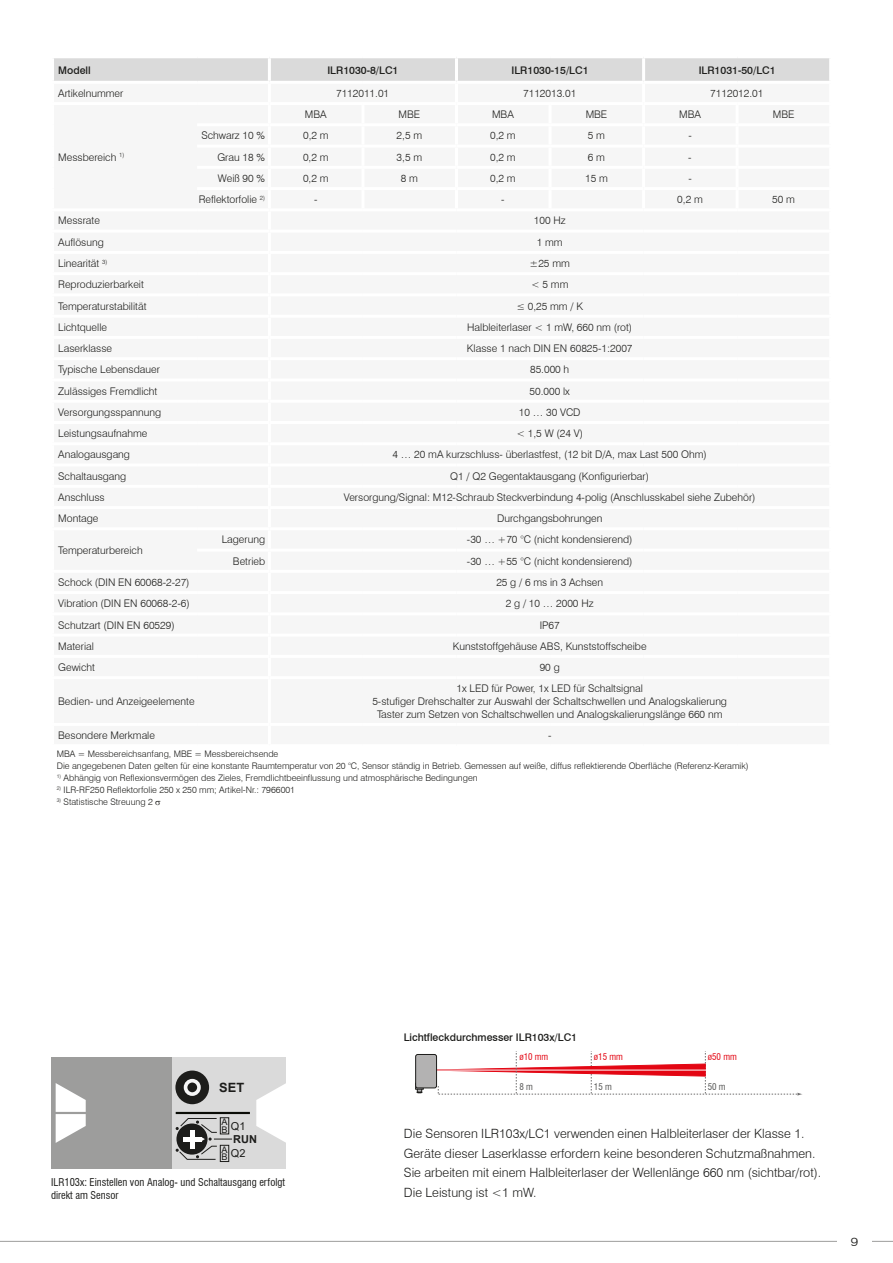
<style>
.page{position:relative;width:893px;height:1263px;background:#fff}
.page>*{position:absolute;margin:0;border:0;box-sizing:border-box;transform-origin:0 0}
.t1{font:300 12.75px/19.5px "Swiss 721 BT";color:#1d1d1b}
.t2{font:700 12.75px "Arial";color:#1d1d1b}
.t3{font:300 12px "Swiss 721 BT";color:#1d1d1b;scale:1.18 1}
.t4{font:10.95px "Arial";color:#1d1d1b}
.t5{font:700 10.95px "Arial";color:#1d1d1b}
.t6{font:300 10.5px/12.6px "Swiss 721 BT";color:#1d1d1b;text-align:center}
.t7{font:500 10.5px "Swiss 721 BT";color:#1d1d1b}
.t8{font:condensed 10.5px/13.5px "Swiss 721 BT";color:#1d1d1b}
.t9{font:9.15px/7.5px "Arial";color:#1d1d1b}
.t10{font:300 9px/12px "Swiss 721 BT";color:#1d1d1b}
.t11{font:condensed 9px "Swiss 721 BT";color:#e30613}
.t12{font:condensed 9px "Swiss 721 BT";color:#575756}
.s1{font-weight:500;font-size:10.5px}
</style>
<div class="page">
<div style="left:172px;top:1057px;width:114px;height:112px;background:#dadada"></div>
<div style="left:51px;top:1057px;width:121px;height:112px;background:#9d9d9c"></div>
<div style="left:175px;top:1070px;width:34px;height:34px;background:#1d1d1b;border-radius:50%"></div>
<div style="left:220px;top:1145px;width:9px;height:17px;border:1px solid #1d1d1b"></div>
<div style="left:220px;top:1117px;width:9px;height:17px;border:1px solid #1d1d1b"></div>
<svg style="left:176px;top:1118px;width:56px;height:42px"></svg>
<svg style="left:256px;top:1083px;width:30px;height:60px"></svg>
<svg style="left:56px;top:1083px;width:30px;height:60px"></svg>
<hr style="left:176px;top:1112px;width:74px;height:2px;background:#0a0c06">
<hr style="left:52px;top:1112px;width:77px;height:2px;background:#9d9d9c">
<div style="left:184px;top:1079px;width:17px;height:17px;border:4px solid #f6f6f6;border-radius:50%"></div>
<svg style="left:430px;top:1051px;width:372px;height:45px"></svg>
<svg style="left:415px;top:1087px;width:9px;height:6px"></svg>
<div style="left:416px;top:1054px;width:21px;height:34px;background:#b3b2b2;border-radius:2px"></div>
<div style="left:415px;top:1054px;width:22px;height:34px;border:1px solid #1d1d1b;border-radius:2px"></div>
<hr style="left:0;top:1241px;width:893px;height:1px;background:#9d9d9c">
<div style="left:838px;top:1220px;width:34px;height:43px;background:#fff"></div>
<div style="left:54px;top:58px;width:775px;height:23px;background:#dadada"></div>
<hr style="left:455px;top:58px;width:3px;height:23px;background:#fff">
<hr style="left:642px;top:58px;width:3px;height:23px;background:#fff">
<hr style="left:268px;top:58px;width:3px;height:23px;background:#fff">
<p class="t7" style="left:58px;top:63px;width:34px">Modell</p>
<p class="t7" style="left:327px;top:63px;width:73px">ILR1030-8/LC1</p>
<p class="t7" style="left:512px;top:63px;width:78px">ILR1030-15/LC1</p>
<p class="t7" style="left:699px;top:63px;width:78px">ILR1031-50/LC1</p>
<p class="t6" style="left:58px;top:87px;width:67px">Artikelnummer</p>
<p class="t6" style="left:336px;top:87px;width:55px">7112011.01</p>
<p class="t6" style="left:523px;top:87px;width:55px">7112013.01</p>
<p class="t6" style="left:710px;top:87px;width:55px">7112012.01</p>
<p class="t6" style="left:58px;top:151px;width:68px">Messbereich <sup>1)</sup></p>
<p class="t6" style="left:305px;top:108px;width:23px">MBA</p>
<p class="t6" style="left:399px;top:108px;width:23px">MBE</p>
<p class="t6" style="left:492px;top:108px;width:23px">MBA</p>
<p class="t6" style="left:586px;top:108px;width:23px">MBE</p>
<p class="t6" style="left:679px;top:108px;width:23px">MBA</p>
<p class="t6" style="left:773px;top:108px;width:23px">MBE</p>
<p class="t6" style="left:201px;top:129px;width:65px">Schwarz 10 %</p>
<p class="t6" style="left:303px;top:129px;width:27px">0,2 m</p>
<p class="t6" style="left:397px;top:129px;width:27px">2,5 m</p>
<p class="t6" style="left:490px;top:129px;width:27px">0,2 m</p>
<p class="t6" style="left:588px;top:129px;width:19px">5 m</p>
<p class="t6" style="left:688px;top:129px;width:5px">-</p>
<p class="t6" style="left:217px;top:151px;width:49px">Grau 18 %</p>
<p class="t6" style="left:303px;top:151px;width:27px">0,2 m</p>
<p class="t6" style="left:397px;top:151px;width:27px">3,5 m</p>
<p class="t6" style="left:490px;top:151px;width:27px">0,2 m</p>
<p class="t6" style="left:588px;top:151px;width:19px">6 m</p>
<p class="t6" style="left:688px;top:151px;width:5px">-</p>
<p class="t6" style="left:218px;top:172px;width:49px">Weiß 90 %</p>
<p class="t6" style="left:303px;top:172px;width:27px">0,2 m</p>
<p class="t6" style="left:401px;top:172px;width:19px">8 m</p>
<p class="t6" style="left:490px;top:172px;width:27px">0,2 m</p>
<p class="t6" style="left:585px;top:172px;width:24px">15 m</p>
<p class="t6" style="left:688px;top:172px;width:5px">-</p>
<p class="t6" style="left:199px;top:193px;width:68px">Reflektorfolie <sup>2)</sup></p>
<p class="t6" style="left:314px;top:193px;width:5px">-</p>
<p class="t6" style="left:501px;top:193px;width:5px">-</p>
<p class="t6" style="left:677px;top:193px;width:27px">0,2 m</p>
<p class="t6" style="left:772px;top:193px;width:24px">50 m</p>
<p class="t6" style="left:58px;top:214px;width:43px">Messrate</p>
<p class="t6" style="left:534px;top:214px;width:33px">100 Hz</p>
<p class="t6" style="left:58px;top:236px;width:47px">Auflösung</p>
<p class="t6" style="left:537px;top:236px;width:27px">1 mm</p>
<p class="t6" style="left:58px;top:257px;width:51px">Linearität <sup>3)</sup></p>
<p class="t6" style="left:530px;top:257px;width:42px">±25 mm</p>
<p class="t6" style="left:58px;top:278px;width:87px">Reproduzierbarkeit</p>
<p class="t6" style="left:531px;top:278px;width:39px">&lt; 5 mm</p>
<p class="t6" style="left:58px;top:299px;width:90px">Temperaturstabilität</p>
<p class="t6" style="left:516px;top:299px;width:68px">≤ 0,25 mm / K</p>
<p class="t6" style="left:58px;top:321px;width:50px">Lichtquelle</p>
<p class="t6" style="left:467px;top:321px;width:167px">Halbleiterlaser &lt; 1 mW, 660 nm (rot)</p>
<p class="t6" style="left:58px;top:342px;width:55px">Laserklasse</p>
<p class="t6" style="left:467px;top:342px;width:167px">Klasse 1 nach DIN EN 60825-1:2007</p>
<p class="t6" style="left:58px;top:363px;width:103px">Typische Lebensdauer</p>
<p class="t6" style="left:530px;top:363px;width:41px">85.000 h</p>
<p class="t6" style="left:58px;top:384px;width:101px">Zulässiges Fremdlicht</p>
<p class="t6" style="left:530px;top:384px;width:42px">50.000 lx</p>
<p class="t6" style="left:58px;top:406px;width:104px">Versorgungsspannung</p>
<p class="t6" style="left:519px;top:406px;width:63px">10 … 30 VCD</p>
<p class="t6" style="left:58px;top:427px;width:91px">Leistungsaufnahme</p>
<p class="t6" style="left:516px;top:427px;width:68px">&lt; 1,5 W (24 V)</p>
<p class="t6" style="left:58px;top:448px;width:73px">Analogausgang</p>
<p class="t6" style="left:393px;top:448px;width:316px">4 … 20 mA kurzschluss- überlastfest, (12 bit D/A, max Last 500 Ohm)</p>
<p class="t6" style="left:58px;top:469px;width:70px">Schaltausgang</p>
<p class="t6" style="left:450px;top:469px;width:200px">Q1 / Q2 Gegentaktausgang (Konfigurierbar)</p>
<p class="t6" style="left:58px;top:491px;width:48px">Anschluss</p>
<p class="t6" style="left:344px;top:491px;width:413px">Versorgung/Signal: M12-Schraub Steckverbindung 4-polig (Anschlusskabel siehe Zubehör)</p>
<p class="t6" style="left:58px;top:512px;width:42px">Montage</p>
<p class="t6" style="left:497px;top:512px;width:107px">Durchgangsbohrungen</p>
<p class="t6" style="left:58px;top:544px;width:86px">Temperaturbereich</p>
<p class="t6" style="left:222px;top:533px;width:45px">Lagerung</p>
<p class="t6" style="left:467px;top:533px;width:167px">-30 … +70 °C (nicht kondensierend)</p>
<p class="t6" style="left:233px;top:555px;width:34px">Betrieb</p>
<p class="t6" style="left:467px;top:555px;width:167px">-30 … +55 °C (nicht kondensierend)</p>
<p class="t6" style="left:58px;top:576px;width:133px">Schock (DIN EN 60068-2-27)</p>
<p class="t6" style="left:496px;top:576px;width:108px">25 g / 6 ms in 3 Achsen</p>
<p class="t6" style="left:58px;top:597px;width:133px">Vibration (DIN EN 60068-2-6)</p>
<p class="t6" style="left:506px;top:597px;width:89px">2 g / 10 … 2000 Hz</p>
<p class="t6" style="left:58px;top:618px;width:118px">Schutzart (DIN EN 60529)</p>
<p class="t6" style="left:540px;top:618px;width:22px">IP67</p>
<p class="t6" style="left:58px;top:640px;width:37px">Material</p>
<p class="t6" style="left:453px;top:640px;width:195px">Kunststoffgehäuse ABS, Kunststoffscheibe</p>
<p class="t6" style="left:58px;top:661px;width:38px">Gewicht</p>
<p class="t6" style="left:540px;top:661px;width:22px">90 g</p>
<p class="t6" style="left:58px;top:695px;width:138px">Bedien- und Anzeigeelemente</p>
<p class="t6" style="left:372px;top:682px;width:356px">1x LED für Power, 1x LED für Schaltsignal<br>5-stufiger Drehschalter zur Auswahl der Schaltschwellen und Analogskalierung<br>Taster zum Setzen von Schaltschwellen und Analogskalierungslänge 660 nm</p>
<p class="t6" style="left:58px;top:729px;width:98px">Besondere Merkmale</p>
<p class="t6" style="left:548px;top:729px;width:5px">-</p>
<p class="t10" style="left:57px;top:747px;width:693px">MBA = Messbereichsanfang, MBE = Messbereichsende<br>Die angegebenen Daten gelten für eine konstante Raumtemperatur von 20 °C, Sensor ständig in Betrieb. Gemessen auf weiße, diffus reflektierende Oberfläche (Referenz-Keramik)</p>
<p class="t10" style="left:57px;top:771px;width:422px"><sup>1)</sup> Abhängig von Reflexionsvermögen des Zieles, Fremdlichtbeeinflussung und atmosphärische Bedingungen</p>
<p class="t10" style="left:57px;top:783px;width:240px"><sup>2)</sup> ILR-RF250 Reflektorfolie 250 x 250 mm; Artikel-Nr.: 7966001</p>
<p class="t10" style="left:57px;top:795px;width:98px"><sup>3)</sup> Statistische Streuung 2</p>
<p class="t2" style="left:219px;top:1079px;width:27px">SET</p>
<p class="t9" style="left:221px;top:1118px;width:8px">A<br>B</p>
<p class="t9" style="left:221px;top:1146px;width:8px">A<br>B</p>
<p class="t8" style="left:51px;top:1175px;width:235px">ILR103x: Einstellen von Analog- und Schaltausgang erfolgt direkt am Sensor</p>
<p class="t4" style="left:231px;top:1118px;width:16px">Q1</p>
<p class="t4" style="left:231px;top:1145px;width:16px">Q2</p>
<p class="t5" style="left:233px;top:1132px;width:26px">RUN</p>
<p class="t7" style="left:404px;top:1031px;width:175px">Lichtfleckdurchmesser ILR103x/LC1</p>
<p class="t11" style="left:519px;top:1051px;width:30px">ø10 mm</p>
<p class="t11" style="left:594px;top:1051px;width:30px">ø15 mm</p>
<p class="t11" style="left:708px;top:1051px;width:30px">ø50 mm</p>
<p class="t12" style="left:519px;top:1082px;width:15px">8 m</p>
<p class="t12" style="left:594px;top:1082px;width:19px">15 m</p>
<p class="t12" style="left:708px;top:1082px;width:19px">50 m</p>
<p class="t1" style="left:404px;top:1124px;width:419px">Die Sensoren ILR103x<span class="s1">/</span>LC1 verwenden einen Halbleiterlaser der Klasse 1.<br>Geräte dieser Laserklasse erfordern keine besonderen Schutzmaßnahmen.<br>Sie arbeiten mit einem Halbleiterlaser der Wellenlänge 660 nm (sichtbar/rot).<br>Die Leistung ist &lt;1 mW.</p>
<p class="t3" style="left:851px;top:1235px;width:8px">9</p>
</div>
